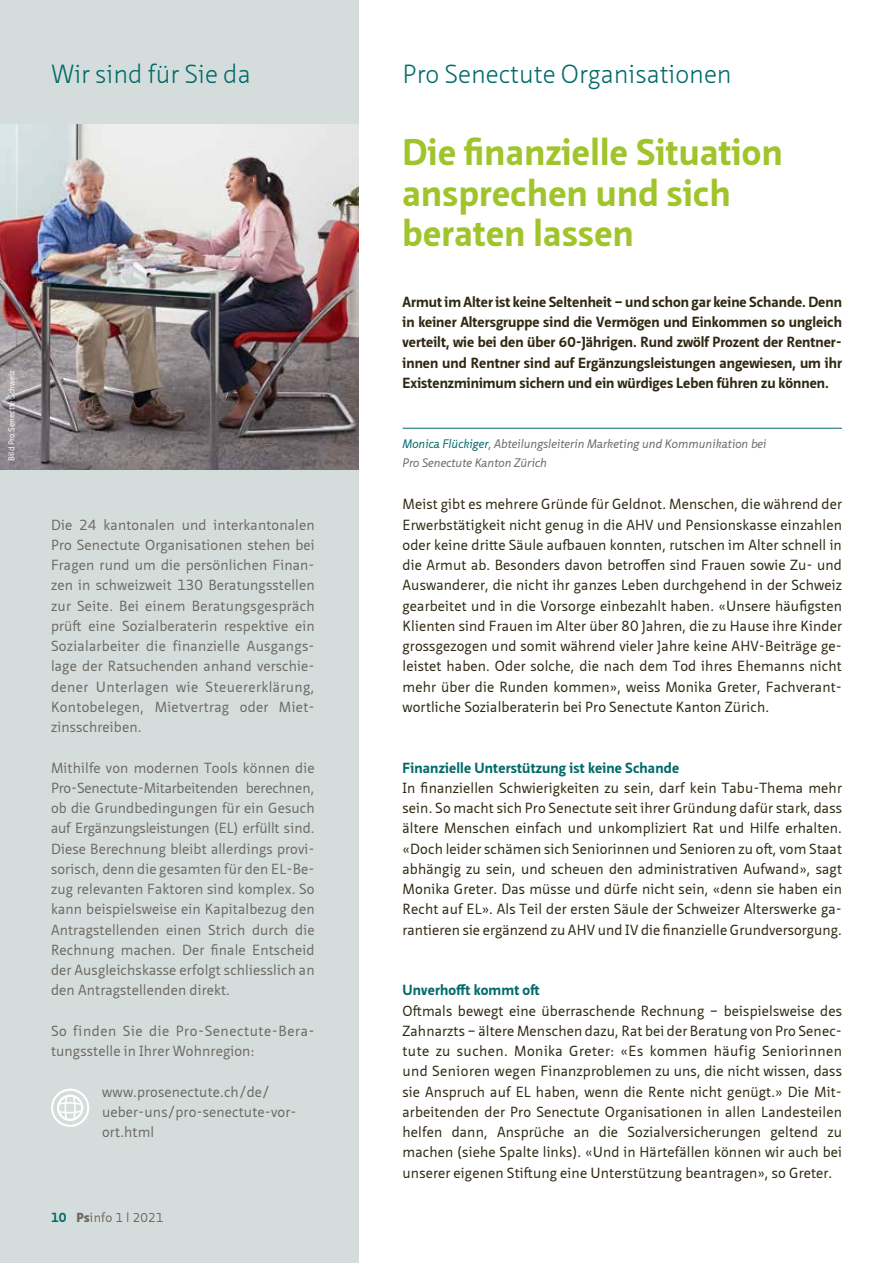
<style>
.page{position:relative;width:893px;height:1263px;background:#fff}
.page>*{position:absolute;margin:0;border:0;box-sizing:border-box;transform-origin:0 0}
.t1{font:700 36px/40.5px "Neue Sans Pro";letter-spacing:.01em;color:#a0c42b}
.t2{font:300 25.5px "Neue Sans Pro";color:#006b6a}
.t3{font:14.25px/20.2px "Neue Sans Pro";letter-spacing:.01em;color:#2f2912;text-align:justify}
.t4{font:14.25px/20.2px "Neue Sans Pro";letter-spacing:.01em;color:#6d6a63}
.t5{font:700 14.25px/20.2px "Neue Sans Pro";color:#2f2912;text-align:justify}
.t6{font:700 14.25px "Neue Sans Pro";letter-spacing:.01em;color:#006b6a}
.t7{font:12.75px "Neue Sans Pro";color:#6d6a63}
.t8{font:italic 12px/19.5px "Neue Sans Pro";color:#6d6a63}
.t9{font:8.25px "Neue Sans Pro";color:#fff}
.s1{font-weight:700;color:#006b6a}
.s2{font-weight:900}
.s3{font-size:12.45px}
.s4{font-size:13.95px}
.s5{color:#006b6a}
</style>
<div class="page">
<div style="left:0;top:0;width:359px;height:1263px;background:#d5dddc"></div>
<svg style="left:51px;top:1089px;width:38px;height:38px"></svg>
<img style="left:0;top:125px;width:358px;height:344px">
<hr style="left:403px;top:428px;width:439px;height:1px;background:#006b6a">
<h2 class="t2" style="left:51px;top:58px;width:201px">Wir sind für Sie da</h2>
<p class="t9" style="left:6px;top:461px;width:92px;rotate:-90deg">Bild Pro Senectte Schweiz</p>
<p class="t4" style="left:51px;top:514px;width:265px">Die 24 kantonalen und interkantonalen Pro Senectute Organisationen stehen bei Fragen rund um die persönlichen Finan&shy;zen in schweizweit 130 Beratungsstellen zur Seite. Bei einem Beratungsgespräch prüft eine Sozialberaterin respektive ein Sozialarbeiter die finanzielle Ausgangs&shy;lage der Ratsuchenden anhand verschie&shy;dener Unterlagen wie Steuererklärung, Kontobelegen, Mietvertrag oder Miet&shy;zinsschreiben.</p>
<p class="t4" style="left:51px;top:757px;width:265px;text-align:justify">Mithilfe von modernen Tools können die Pro-Senectute-Mitarbeitenden berechnen, ob die Grundbedingungen für ein Gesuch auf Ergänzungsleistungen (EL) erfüllt sind.<br>Diese Berechnung bleibt allerdings provi&shy;sorisch, denn die gesamten für den EL-Be&shy;zug relevanten Faktoren sind komplex. So kann beispielsweise ein Kapitalbezug den Antragstellenden einen Strich durch die Rechnung machen. Der finale Entscheid der Ausgleichskasse erfolgt schliesslich an den Antragstellenden direkt.</p>
<p class="t4" style="left:51px;top:1020px;width:265px">So finden Sie die Pro-Senectute-Bera&shy;tungsstelle in Ihrer Wohnregion:</p>
<p class="t4" style="left:102px;top:1081px;width:196px">www.prosenectute.ch/de/ ueber-uns/pro-senectute-vor&shy;ort.html</p>
<p class="t7" style="left:51px;top:1209px;width:114px"><span class="s1">10</span> <span class="s2">Ps</span>info <span class="s3">1</span> l <span class="s3">2021</span></p>
<h2 class="t2" style="left:402px;top:58px;width:331px">Pro Senectute Organisationen</h2>
<h1 class="t1" style="left:403px;top:132px;width:382px">Die finanzielle Situation ansprechen und sich beraten lassen</h1>
<p class="t5" style="left:403px;top:291px;width:441px">Armut im Alter ist keine Seltenheit – und schon gar keine Schande. Denn in keiner Altersgruppe sind die Vermögen und Einkommen so ungleich verteilt, wie bei den über <span class="s4">60</span>-Jährigen. Rund zwölf Prozent der Rentner&shy;innen und Rentner sind auf Ergänzungsleistungen angewiesen, um ihr Existenzminimum sichern und ein würdiges Leben führen zu können.</p>
<p class="t8" style="left:403px;top:433px;width:365px"><span class="s5">Monica Flückiger</span>, Abteilungsleiterin Marketing und Kommunikation bei<br>Pro Senectute Kanton Zürich</p>
<p class="t3" style="left:403px;top:494px;width:441px">Meist gibt es mehrere Gründe für Geldnot. Menschen, die während der Erwerbstätigkeit nicht genug in die AHV und Pensionskasse einzahlen oder keine dritte Säule aufbauen konnten, rutschen im Alter schnell in die Armut ab. Besonders davon betroffen sind Frauen sowie Zu- und Auswanderer, die nicht ihr ganzes Leben durchgehend in der Schweiz gearbeitet und in die Vorsorge einbezahlt haben. «Unsere häufigsten Klienten sind Frauen im Alter über 80 Jahren, die zu Hause ihre Kinder grossgezogen und somit während vieler Jahre keine AHV-Beiträge ge&shy;leistet haben. Oder solche, die nach dem Tod ihres Ehemanns nicht mehr über die Runden kommen», weiss Monika Greter, Fachverant&shy;wortliche Sozialberaterin bei Pro Senectute Kanton Zürich.</p>
<p class="t6" style="left:403px;top:758px;width:278px">Finanzielle Unterstützung ist keine Schande</p>
<p class="t3" style="left:403px;top:777px;width:441px">In finanziellen Schwierigkeiten zu sein, darf kein Tabu-Thema mehr sein. So macht sich Pro Senectute seit ihrer Gründung dafür stark, dass ältere Menschen einfach und unkompliziert Rat und Hilfe erhalten. «Doch leider schämen sich Seniorinnen und Senioren zu oft, vom Staat abhängig zu sein, und scheuen den administrativen Aufwand», sagt Monika Greter. Das müsse und dürfe nicht sein, «denn sie haben ein Recht auf EL». Als Teil der ersten Säule der Schweizer Alterswerke ga&shy;rantieren sie ergänzend zu AHV und IV die finanzielle Grundversorgung.</p>
<p class="t6" style="left:403px;top:981px;width:138px">Unverhofft kommt oft</p>
<p class="t3" style="left:403px;top:1000px;width:441px;text-align:left">Oftmals bewegt eine überraschende Rechnung – beispielsweise des Zahnarzts – ältere Menschen dazu, Rat bei der Beratung von Pro Senec&shy;tute zu suchen. Monika Greter: «Es kommen häufig Seniorinnen und Senioren wegen Finanzproblemen zu uns, die nicht wissen, dass sie Anspruch auf EL haben, wenn die Rente nicht genügt.» Die Mit&shy;arbeitenden der Pro Senectute Organisationen in allen Landesteilen helfen dann, Ansprüche an die Sozialversicherungen geltend zu machen (siehe Spalte links). «Und in Härtefällen können wir auch bei unserer eigenen Stiftung eine Unterstützung beantragen», so Greter.</p>
</div>
